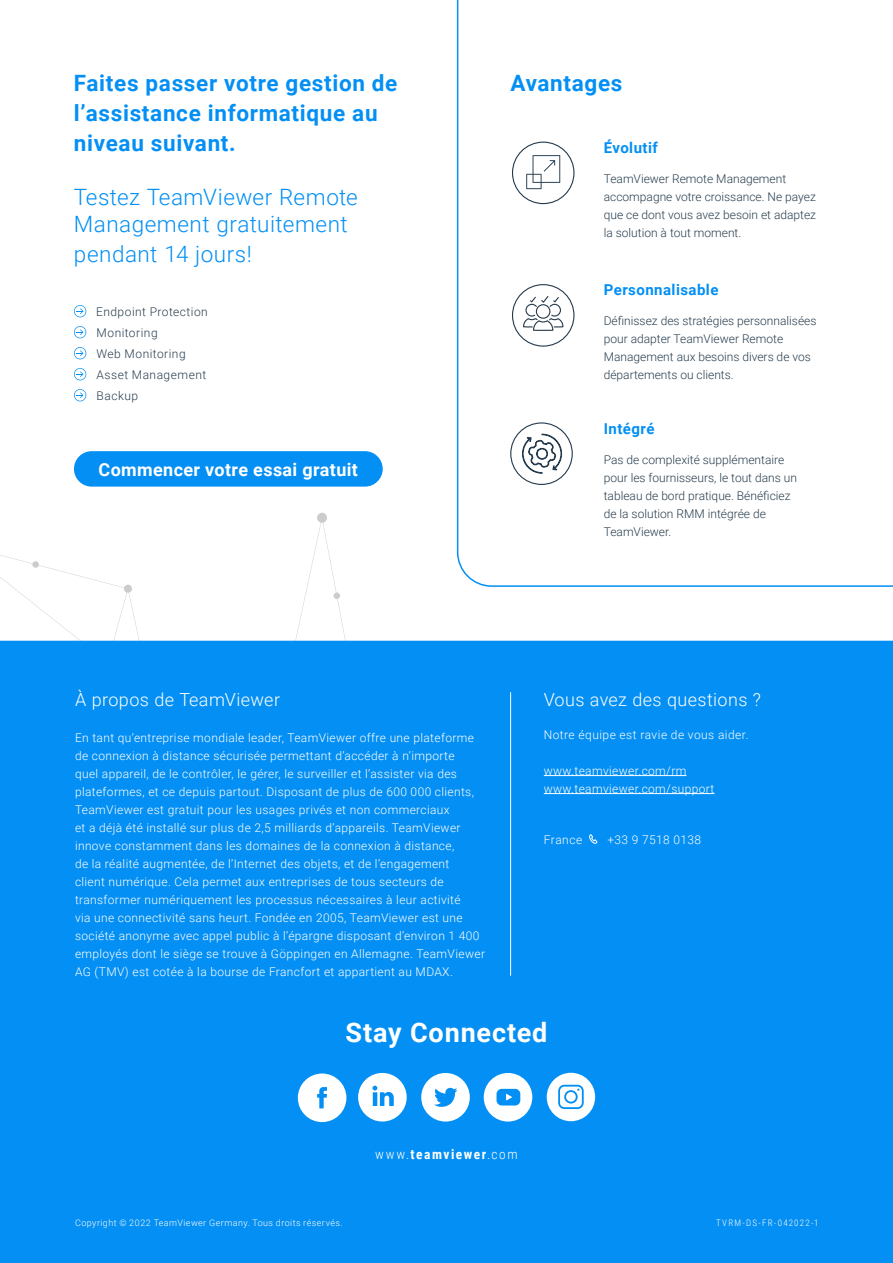
<style>
.page{position:relative;width:893px;height:1263px;background:#fff}
.page>*{position:absolute;margin:0;border:0;box-sizing:border-box;transform-origin:0 0}
.t1{font:700 27px "Roboto";letter-spacing:.035em;color:#fff}
.t2{font:700 22.5px/30px "Roboto";letter-spacing:.03em;color:#038ff4}
.t3{font:300 22.5px/27px "Roboto";letter-spacing:.02em;color:#038ff4}
.t4{font:300 18px "Roboto";letter-spacing:.02em;color:#fff}
.t5{font:700 18px "Roboto";letter-spacing:.02em;color:#fff}
.t6{font:700 15px "Roboto";letter-spacing:.03em;color:#038ff4}
.t7{font:700 13.5px "Roboto Condensed";letter-spacing:.11em;color:#fff}
.t8{font:300 12px/18px "Roboto";letter-spacing:.03em;color:#fff}
.t9{font:300 12px/18px "Roboto";color:#273d4e}
.t10{font:300 12px/21px "Roboto";letter-spacing:.04em;color:#273d4e}
.t11{font:300 9px "Roboto";letter-spacing:.05em;color:#fff}
.t12{font:300 9px "Roboto Condensed";letter-spacing:.14em;color:#fff}
.s1{font-weight:300}
</style>
<div class="page">
<div style="left:0;top:641px;width:893px;height:622px;background:#038ff4"></div>
<svg style="left:457px;top:0;width:436px;height:587px"></svg>
<svg style="left:526px;top:155px;width:34px;height:34px"></svg>
<div style="left:512px;top:142px;width:62px;height:62px;border:1px solid #253b4d;border-radius:50%"></div>
<div style="left:512px;top:284px;width:62px;height:63px;border:1px solid #253b4d;border-radius:50%"></div>
<svg style="left:522px;top:295px;width:42px;height:36px"></svg>
<div style="left:510px;top:422px;width:63px;height:63px;border:1px solid #253b4d;border-radius:50%"></div>
<svg style="left:522px;top:433px;width:40px;height:41px"></svg>
<svg style="left:74px;top:305px;width:12px;height:12px"></svg>
<svg style="left:74px;top:326px;width:12px;height:12px"></svg>
<svg style="left:74px;top:347px;width:12px;height:12px"></svg>
<svg style="left:74px;top:368px;width:12px;height:12px"></svg>
<svg style="left:74px;top:389px;width:12px;height:12px"></svg>
<hr style="left:544px;top:775px;width:142px;height:1px;background:#fff">
<hr style="left:544px;top:793px;width:170px;height:1px;background:#fff">
<svg style="left:589px;top:834px;width:9px;height:11px"></svg>
<div style="left:74px;top:451px;width:309px;height:36px;background:#038ff4;border-radius:18px"></div>
<hr style="left:510px;top:692px;width:1px;height:284px;background:#fff">
<svg style="left:421px;top:1073px;width:49px;height:48px"></svg>
<svg style="left:298px;top:1073px;width:48px;height:49px"></svg>
<svg style="left:358px;top:1073px;width:49px;height:48px"></svg>
<svg style="left:547px;top:1073px;width:48px;height:48px"></svg>
<svg style="left:484px;top:1073px;width:48px;height:48px"></svg>
<h2 class="t2" style="left:74px;top:67px;width:325px">Faites passer votre gestion de l’assistance informatique au niveau suivant.</h2>
<h2 class="t3" style="left:74px;top:183px;width:285px">Testez TeamViewer Remote<br>Management gratuitement</h2>
<h2 class="t3" style="left:74px;top:240px;width:179px">pendant 14 jours!</h2>
<p class="t10" style="left:96px;top:301px;width:113px">Endpoint Protection<br>Monitoring<br>Web Monitoring<br>Asset Management<br>Backup</p>
<h3 class="t5" style="left:99px;top:457px;width:261px">Commencer votre essai gratuit</h3>
<h2 class="t2" style="left:510px;top:67px;width:114px">Avantages</h2>
<p class="t6" style="left:604px;top:137px;width:56px">Évolutif</p>
<p class="t9" style="left:604px;top:169px;width:214px">TeamViewer Remote Management accompagne votre croissance. Ne payez que ce dont vous avez besoin et adaptez la solution à tout moment.</p>
<p class="t6" style="left:604px;top:279px;width:116px">Personnalisable</p>
<p class="t9" style="left:604px;top:312px;width:214px">Définissez des stratégies personnalisées pour adapter TeamViewer Remote Management aux besoins divers de vos départements ou clients.</p>
<p class="t6" style="left:604px;top:418px;width:52px">Intégré</p>
<p class="t9" style="left:604px;top:450px;width:195px">Pas de complexité supplémentaire pour les fournisseurs, le tout dans un tableau de bord pratique. Bénéficiez de la solution RMM intégrée de<br>TeamViewer.</p>
<h3 class="t4" style="left:75px;top:687px;width:207px">À propos de TeamViewer</h3>
<p class="t8" style="left:75px;top:728px;width:411px">En tant qu’entreprise mondiale leader, TeamViewer offre une plateforme de connexion à distance sécurisée permettant d’accéder à n’importe<br>quel appareil, de le contrôler, le gérer, le surveiller et l’assister via des plateformes, et ce depuis partout. Disposant de plus de 600 000 clients, TeamViewer est gratuit pour les usages privés et non commerciaux<br>et a déjà été installé sur plus de 2,5 milliards d’appareils. TeamViewer innove constamment dans les domaines de la connexion à distance,<br>de la réalité augmentée, de l’Internet des objets, et de l’engagement<br>client numérique. Cela permet aux entreprises de tous secteurs de transformer numériquement les processus nécessaires à leur activité<br>via une connectivité sans heurt. Fondée en 2005, TeamViewer est une société anonyme avec appel public à l’épargne disposant d’environ 1 400 employés dont le siège se trouve à Göppingen en Allemagne. TeamViewer AG (TMV) est cotée à la bourse de Francfort et appartient au MDAX.</p>
<h3 class="t4" style="left:544px;top:687px;width:219px">Vous avez des questions ?</h3>
<p class="t8" style="left:544px;top:725px;width:206px">Notre équipe est ravie de vous aider.</p>
<p class="t8" style="left:544px;top:761px;width:172px">www.teamviewer.com/rm www.teamviewer.com/support</p>
<p class="t8" style="left:544px;top:830px;width:40px">France</p>
<p class="t8" style="left:607px;top:830px;width:95px">+33 9 7518 0138</p>
<h1 class="t1" style="left:345px;top:1013px;width:204px">Stay Connected</h1>
<p class="t11" style="left:75px;top:1216px;width:269px">Copyright © 2022 TeamViewer Germany. Tous droits réservés.</p>
<p class="t7" style="left:375px;top:1144px;width:144px"><span class="s1">www.</span>teamviewer<span class="s1">.com</span></p>
<p class="t12" style="left:716px;top:1216px;width:104px">TVRM-DS-FR-042022-1</p>
</div>
